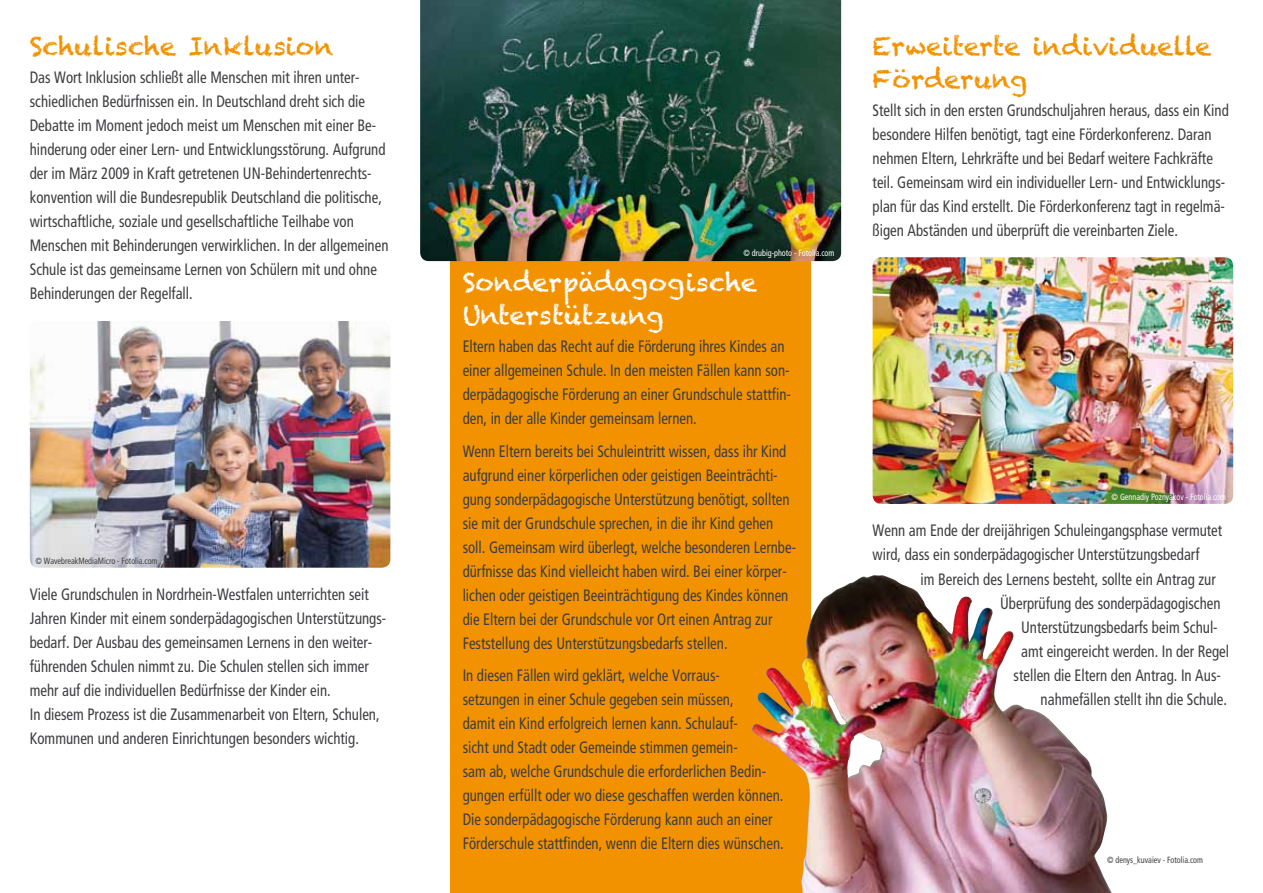
<style>
.page{position:relative;width:1263px;height:893px;background:#fff}
.page>*{position:absolute;margin:0;border:0;box-sizing:border-box;transform-origin:0 0}
.t1{font:25.5px/33px "Chalkduster";color:#f29200}
.t2{font:25.5px/33px "Chalkduster";color:#fff}
.t3{font:condensed 16.5px/24px "Frutiger";color:#3e3d40;scale:.9 1}
.t4{font:condensed 9px "Frutiger";color:#3e3d40;scale:.9 1}
.t5{font:condensed 9px "Frutiger";color:#fff;scale:.9 1}
</style>
<div class="page">
<div style="left:450px;top:253px;width:360px;height:640px;background:#f29200"></div>
<img style="left:873px;top:257px;width:360px;height:247px">
<img style="left:420px;top:0;width:421px;height:261px">
<img style="left:752px;top:576px;width:360px;height:317px">
<img style="left:30px;top:321px;width:360px;height:247px">
<h1 class="t1" style="left:30px;top:29px;width:305px">Schulische Inklusion</h1>
<p class="t3" style="left:30px;top:65px;width:400px">Das Wort Inklusion schließt alle Menschen mit ihren unter&shy;schiedlichen Bedürfnissen ein. In Deutschland dreht sich die Debatte im Moment jedoch meist um Menschen mit einer Be&shy;hinderung oder einer Lern- und Entwicklungsstörung. Aufgrund der im März 2009 in Kraft getretenen UN-Behindertenrechts&shy;konvention will die Bundesrepublik Deutschland die politische, wirtschaftliche, soziale und gesellschaftliche Teilhabe von Menschen mit Behinderungen verwirklichen. In der allgemeinen Schule ist das gemeinsame Lernen von Schülern mit und ohne Behinderungen der Regelfall.</p>
<p class="t4" style="left:36px;top:555px;width:137px">© WavebreakMediaMicro - Fotolia.com</p>
<p class="t3" style="left:30px;top:582px;width:398px">Viele Grundschulen in Nordrhein-Westfalen unterrichten seit Jahren Kinder mit einem sonderpädagogischen Unterstützungs&shy;bedarf. Der Ausbau des gemeinsamen Lernens in den weiter&shy;führenden Schulen nimmt zu. Die Schulen stellen sich immer mehr auf die individuellen Bedürfnisse der Kinder ein.<br>In diesem Prozess ist die Zusammenarbeit von Eltern, Schulen, Kommunen und anderen Einrichtungen besonders wichtig.</p>
<p class="t5" style="left:743px;top:247px;width:102px">© drubig-photo - Fotolia.com</p>
<h1 class="t2" style="left:463px;top:265px;width:296px">Sonderpädagogische<br>Unterstützung</h1>
<p class="t3" style="left:463px;top:334px;width:366px">Eltern haben das Recht auf die Förderung ihres Kindes an einer allgemeinen Schule. In den meisten Fällen kann son&shy;derpädagogische Förderung an einer Grundschule stattfin&shy;den, in der alle Kinder gemeinsam lernen.</p>
<p class="t3" style="left:463px;top:439px;width:372px">Wenn Eltern bereits bei Schuleintritt wissen, dass ihr Kind aufgrund einer körperlichen oder geistigen Beeinträchti&shy;gung sonderpädagogische Unterstützung benötigt, sollten sie mit der Grundschule sprechen, in die ihr Kind gehen soll. Gemeinsam wird überlegt, welche besonderen Lernbe&shy;dürfnisse das Kind vielleicht haben wird. Bei einer körper&shy;lichen oder geistigen Beeinträchtigung des Kindes können die Eltern bei der Grundschule vor Ort einen Antrag zur Feststellung des Unterstützungsbedarfs stellen.</p>
<p class="t3" style="left:463px;top:663px;width:358px">In diesen Fällen wird geklärt, welche Vorraus-<br>setzungen in einer Schule gegeben sein müssen,<br>damit ein Kind erfolgreich lernen kann. Schulauf-<br>sicht und Stadt oder Gemeinde stimmen gemein-<br>sam ab, welche Grundschule die erforderlichen Bedin&shy;gungen erfüllt oder wo diese geschaffen werden können.<br>Die sonderpädagogische Förderung kann auch an einer Förderschule stattfinden, wenn die Eltern dies wünschen.</p>
<h1 class="t1" style="left:873px;top:29px;width:340px">Erweiterte individuelle<br>Förderung</h1>
<p class="t3" style="left:873px;top:98px;width:397px">Stellt sich in den ersten Grundschuljahren heraus, dass ein Kind besondere Hilfen benötigt, tagt eine Förderkonferenz. Daran nehmen Eltern, Lehrkräfte und bei Bedarf weitere Fachkräfte teil. Gemeinsam wird ein individueller Lern- und Entwicklungs&shy;plan für das Kind erstellt. Die Förderkonferenz tagt in regelmä&shy;ßigen Abständen und überprüft die vereinbarten Ziele.</p>
<p class="t5" style="left:1111px;top:492px;width:129px">© Gennadiy Poznyakov - Fotolia.com</p>
<p class="t3" style="left:873px;top:519px;width:390px">Wenn am Ende der dreijährigen Schuleingangsphase vermutet wird, dass ein sonderpädagogischer Unterstützungsbedarf</p>
<p class="t3" style="left:920px;top:567px;width:329px">im Bereich des Lernens besteht, sollte ein Antrag zur</p>
<p class="t3" style="left:1000px;top:591px;width:246px">Überprüfung des sonderpädagogischen</p>
<p class="t3" style="left:1021px;top:615px;width:220px">Unterstützungsbedarfs beim Schul-</p>
<p class="t3" style="left:1021px;top:639px;width:233px">amt eingereicht werden. In der Regel</p>
<p class="t3" style="left:1014px;top:663px;width:232px">stellen die Eltern den Antrag. In Aus-</p>
<p class="t3" style="left:1041px;top:687px;width:209px">nahmefällen stellt ihn die Schule.</p>
<p class="t4" style="left:1107px;top:855px;width:108px">© denys_kuvaiev - Fotolia.com</p>
</div>
